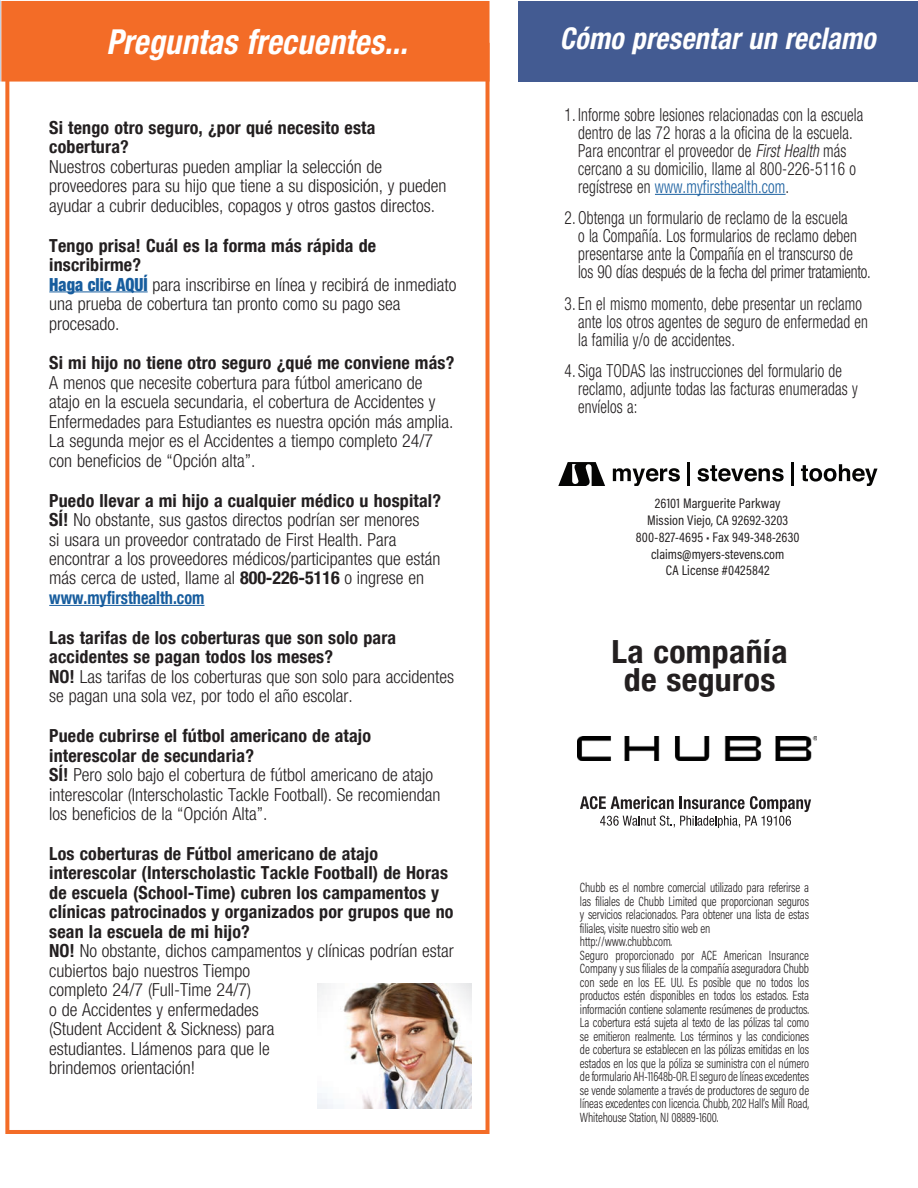
<style>
.page{position:relative;width:918px;height:1188px;background:#fff}
.page>*{position:absolute;margin:0;border:0;box-sizing:border-box;transform-origin:0 0}
.t1{font:italic 700 condensed 34.5px "Helvetica Neue LT Com";letter-spacing:.005em;color:#fff;scale:.93 1}
.t2{font:700 condensed 31.95px/27.9px "Helvetica Neue LT Com";letter-spacing:.01em;color:#231f20;text-align:center;scale:1.06 1}
.t3{font:italic 700 condensed 30px "Helvetica Neue LT Com";letter-spacing:.005em;color:#fff;scale:.93 1}
.Exclusions_type{font:300 condensed 18px/19.5px "Helvetica Neue LT Com";color:#231f20}
.Exclusions_type-2{font:300 condensed 18px/18px "Helvetica Neue LT Com";color:#231f20;scale:.85 1}
.t4{font:700 condensed 18px/19.5px "Helvetica Neue LT Com";letter-spacing:.01em;color:#231f20}
.t5{font:14.1px "Acumin Pro Cond";letter-spacing:.005em;color:#231f20}
.t6{font:300 13.5px/13.5px "Acumin Pro Cond";letter-spacing:-.01em;color:#231f20;text-align:justify;scale:.9 1}
.s1{font-weight:900;color:#175d9e}
.s2{font-weight:700}
.s3{font-weight:700;color:#175d9e}
.s4{font-style:italic}
.s5{color:#175d9e}
</style>
<div class="page">
<div style="left:3px;top:3px;width:485px;height:77px;background:#f36c27"></div>
<div style="left:1px;top:1px;width:489px;height:81px;border:4px solid #f36c27"></div>
<div style="left:5px;top:43px;width:485px;height:1091px;border:4px solid #f36c27"></div>
<hr style="left:49px;top:291px;width:99px;height:1px;background:#175d9e">
<hr style="left:49px;top:605px;width:156px;height:1px;background:#175d9e">
<div style="left:518px;top:1px;width:400px;height:81px;background:#435b92"></div>
<hr style="left:655px;top:194px;width:131px;height:1px;background:#175d9e">
<svg style="left:580px;top:796px;width:231px;height:32px"></svg>
<img style="left:577px;top:737px;width:239px;height:23px">
<img style="left:317px;top:983px;width:154px;height:125px">
<svg style="left:558px;top:462px;width:47px;height:24px"></svg>
<svg style="left:613px;top:468px;width:67px;height:18px"></svg>
<hr style="left:688px;top:462px;width:2px;height:24px;background:#050504">
<svg style="left:698px;top:465px;width:86px;height:17px"></svg>
<hr style="left:792px;top:462px;width:2px;height:24px;background:#050504">
<svg style="left:801px;top:464px;width:77px;height:22px"></svg>
<p class="t1" style="left:106px;top:21px;width:325px">Preguntas frecuentes...</p>
<p class="t4" style="left:49px;top:118px;width:328px">Si tengo otro seguro, ¿por qué necesito esta cobertura?</p>
<p class="Exclusions_type" style="left:49px;top:157px;width:399px">Nuestros coberturas pueden ampliar la selección de proveedores para su hijo que tiene a su disposición, y pueden ayudar a cubrir deducibles, copagos y otros gastos directos.</p>
<p class="t4" style="left:49px;top:235px;width:328px">Tengo prisa! Cuál es la forma más rápida de inscribirme?</p>
<p class="Exclusions_type" style="left:49px;top:274px;width:409px"><span class="s1">Haga clic AQUÍ</span> para inscribirse en línea y recibirá de inmediato una prueba de cobertura tan pronto como su pago sea procesado.</p>
<p class="t4" style="left:49px;top:353px;width:407px">Si mi hijo no tiene otro seguro ¿qué me conviene más?</p>
<p class="Exclusions_type" style="left:49px;top:373px;width:406px">A menos que necesite cobertura para fútbol americano de atajo en la escuela secundaria, el cobertura de Accidentes y Enfermedades para Estudiantes es nuestra opción más amplia.<br>La segunda mejor es el Accidentes a tiempo completo 24/7 con beneficios de “Opción alta”.</p>
<p class="t4" style="left:49px;top:490px;width:393px">Puedo llevar a mi hijo a cualquier médico u hospital?</p>
<p class="Exclusions_type" style="left:49px;top:510px;width:393px"><span class="s2">SÍ!</span> No obstante, sus gastos directos podrían ser menores<br>si usara un proveedor contratado de First Health. Para encontrar a los proveedores médicos/participantes que están más cerca de usted, llame al <span class="s2">800-226-5116</span> o ingrese en <span class="s3">www.myfirsthealth.com</span></p>
<p class="t4" style="left:49px;top:628px;width:348px">Las tarifas de los coberturas que son solo para accidentes se pagan todos los meses?</p>
<p class="Exclusions_type" style="left:49px;top:667px;width:406px"><span class="s2">NO!</span> Las tarifas de los coberturas que son solo para accidentes se pagan una sola vez, por todo el año escolar.</p>
<p class="t4" style="left:49px;top:726px;width:323px">Puede cubrirse el fútbol americano de atajo interescolar de secundaria?</p>
<p class="Exclusions_type" style="left:49px;top:765px;width:393px"><span class="s2">SÍ!</span> Pero solo bajo el cobertura de fútbol americano de atajo interescolar (Interscholastic Tackle Football). Se recomiendan los beneficios de la “Opción Alta”.</p>
<p class="t4" style="left:49px;top:844px;width:406px">Los coberturas de Fútbol americano de atajo interescolar (Interscholastic Tackle Football) de Horas de escuela (School-Time) cubren los campamentos y clínicas patrocinados y organizados por grupos que no sean la escuela de mi hijo?</p>
<p class="Exclusions_type" style="left:49px;top:941px;width:406px"><span class="s2">NO!</span> No obstante, dichos campamentos y clínicas podrían estar cubiertos bajo nuestros Tiempo<br>completo 24/7 (Full-Time 24/7)<br>o de Accidentes y enfermedades<br>(Student Accident &amp; Sickness) para<br>estudiantes. Llámenos para que le<br>brindemos orientación!</p>
<p class="t3" style="left:560px;top:20px;width:341px">Cómo presentar un reclamo</p>
<p class="Exclusions_type-2" style="left:578px;top:106px;width:337px;text-indent:-14px">1. Informe sobre lesiones relacionadas con la escuela dentro de las 72 horas a la oficina de la escuela.<br>Para encontrar el proveedor de <span class="s4">First Health</span> más cercano a su domicilio, llame al 800-226-5116 o regístrese en <span class="s5">www.myfirsthealth.com</span>.</p>
<p class="Exclusions_type-2" style="left:578px;top:209px;width:346px;text-indent:-14px">2. Obtenga un formulario de reclamo de la escuela<br>o la Compañía. Los formularios de reclamo deben presentarse ante la Compañía en el transcurso de los 90 días después de la fecha del primer tratamiento.</p>
<p class="Exclusions_type-2" style="left:578px;top:295px;width:342px;text-indent:-14px">3. En el mismo momento, debe presentar un reclamo ante los otros agentes de seguro de enfermedad en la familia y/o de accidentes.</p>
<p class="Exclusions_type-2" style="left:578px;top:362px;width:330px;text-indent:-14px">4. Siga TODAS las instrucciones del formulario de reclamo, adjunte todas las facturas enumeradas y envíelos a:</p>
<p class="t5" style="left:655px;top:494px;width:127px">26101 Marguerite Parkway</p>
<p class="t5" style="left:647px;top:511px;width:143px">Mission Viejo, CA 92692-3203</p>
<p class="t5" style="left:636px;top:528px;width:165px">800-827-4695 • Fax 949-348-2630</p>
<p class="t5" style="left:651px;top:545px;width:135px">claims@myers-stevens.com</p>
<p class="t5" style="left:666px;top:561px;width:105px">CA License #0425842</p>
<p class="t2" style="left:612px;top:638px;width:168px">La compañía de seguros</p>
<p class="t6" style="left:580px;top:880px;width:256px">Chubb es el nombre comercial utilizado para referirse a las filiales de Chubb Limited que proporcionan seguros y servicios relacionados. Para obtener una lista de estas filiales, visite nuestro sitio web en</p>
<p class="t6" style="left:580px;top:934px;width:104px">http://www.chubb.com.</p>
<p class="t6" style="left:580px;top:948px;width:256px">Seguro proporcionado por ACE American Insurance Company y sus filiales de la compañía aseguradora Chubb con sede en los EE. UU. Es posible que no todos los productos estén disponibles en todos los estados. Esta información contiene solamente resúmenes de productos.<br>La cobertura está sujeta al texto de las pólizas tal como se emitieron realmente. Los términos y las condiciones de cobertura se establecen en las pólizas emitidas en los estados en los que la póliza se suministra con el número de formulario AH-11648b-OR. El seguro de líneas excedentes se vende solamente a través de productores de seguro de líneas excedentes con licencia. Chubb, 202 Hall’s Mill Road, Whitehouse Station, NJ 08889-1600.</p>
</div>
